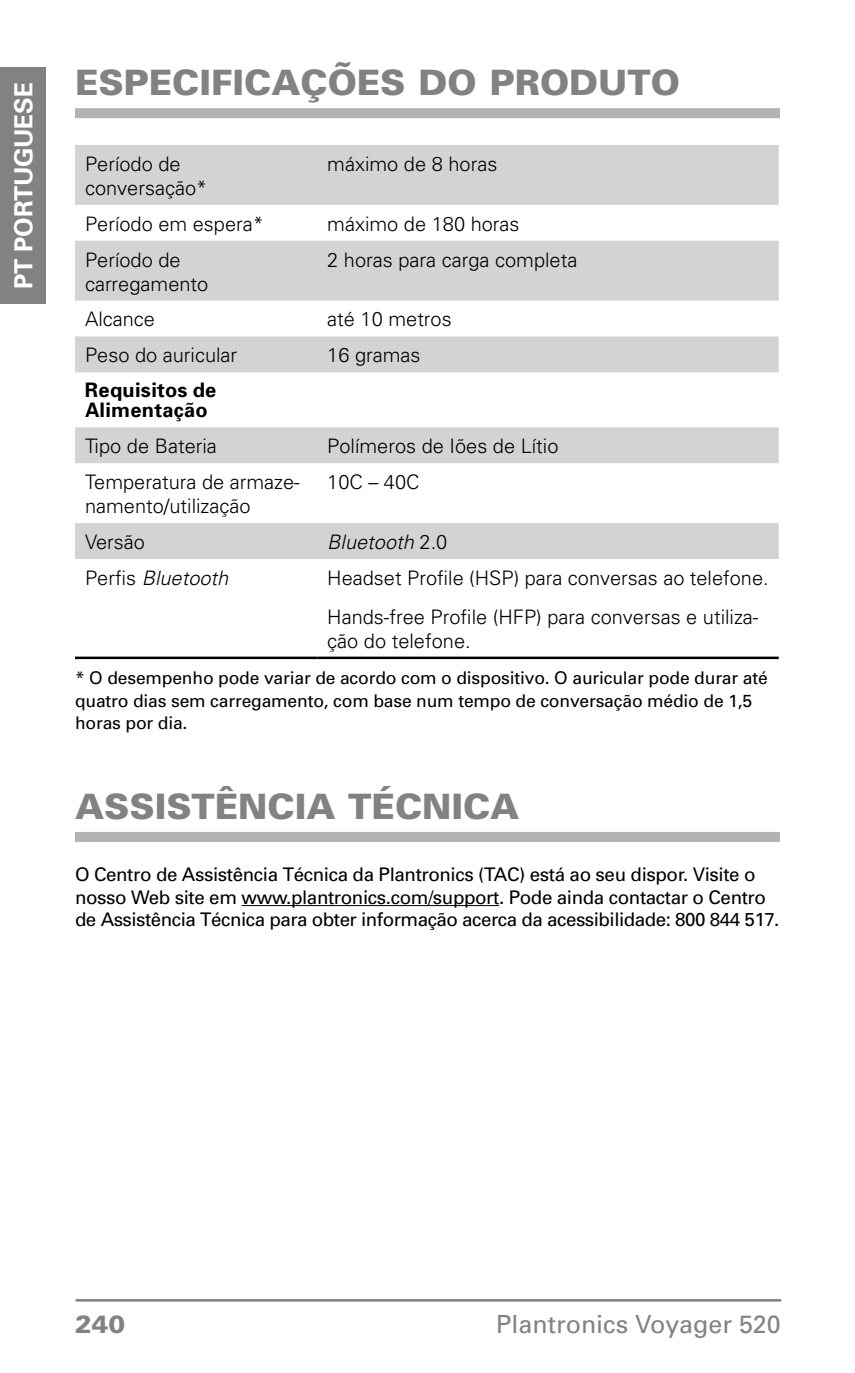
<style>
.page{position:relative;width:855px;height:1373px;background:#fff}
.page>*{position:absolute;margin:0;border:0;box-sizing:border-box;transform-origin:0 0}
.t1{font:900 35px "Univers";color:#808284}
.t2{font:25px "Univers";color:#808284}
.t3{font:700 25px "Univers";letter-spacing:-.01em;color:#fff}
.t4{font:900 25px "Univers";color:#808284}
.t5{font:300 20px/24px "Univers";color:#000}
.t6{font:italic 300 20px "Univers";color:#000}
.t7{font:700 20px/20px "Univers";letter-spacing:.015em;color:#000}
.t8{font:18.75px/22.5px "Univers";letter-spacing:-.02em;color:#000}
.t9{font:17.5px/22.5px "Univers";letter-spacing:-.01em;color:#000}
.s1{font-style:normal}
</style>
<div class="page">
<hr style="left:76px;top:1299px;width:705px;height:2px;background:#808284">
<div style="left:0;top:68px;width:45px;height:235px;background:#808284"></div>
<div style="left:75px;top:108px;width:705px;height:10px;background:#b1b4b6"></div>
<div style="left:75px;top:832px;width:705px;height:10px;background:#b1b4b6"></div>
<hr style="left:242px;top:905px;width:257px;height:1px;background:#000">
<svg style="left:75px;top:145px;width:704px;height:414px;fill:#d1d3d4"></svg>
<hr style="left:75px;top:656px;width:242px;height:3px;background:#000">
<hr style="left:317px;top:656px;width:462px;height:3px;background:#000">
<p class="t3" style="left:9px;top:289px;width:208px;rotate:-90deg">pt portuguese</p>
<h1 class="t1" style="left:75px;top:61px;width:118px">ESPECIFIC</h1>
<h1 class="t1" style="left:271px;top:61px;width:410px">AÇÕES DO PRODUTO</h1>
<p class="t5" style="left:85px;top:152px;width:124px">Período de conversação*</p>
<p class="t5" style="left:327px;top:152px;width:172px">máximo de 8 horas</p>
<p class="t5" style="left:85px;top:212px;width:180px">Período em espera*</p>
<p class="t5" style="left:327px;top:212px;width:194px">máximo de 180 horas</p>
<p class="t5" style="left:85px;top:247px;width:125px">Período de carregamento</p>
<p class="t5" style="left:327px;top:247px;width:252px">2 horas para carga completa</p>
<p class="t5" style="left:85px;top:307px;width:72px">Alcance</p>
<p class="t5" style="left:327px;top:307px;width:126px">até 10 metros</p>
<p class="t5" style="left:85px;top:343px;width:154px">Peso do auricular</p>
<p class="t5" style="left:327px;top:343px;width:95px">16 gramas</p>
<p class="t7" style="left:85px;top:380px;width:133px">Requisitos de<br>Alimentação</p>
<p class="t5" style="left:85px;top:434px;width:133px">Tipo de Bateria</p>
<p class="t5" style="left:327px;top:434px;width:233px">Polímeros de Iões de Lítio</p>
<p class="t5" style="left:85px;top:470px;width:216px">Temperatura de armaze&shy;namento/utilização</p>
<p class="t5" style="left:327px;top:470px;width:94px">10C – 40C</p>
<p class="t5" style="left:85px;top:530px;width:62px">Versão</p>
<p class="t6" style="left:327px;top:530px;width:122px">Bluetooth <span class="s1">2.0</span></p>
<p class="t6" style="left:85px;top:565px;width:145px"><span class="s1">Perfis</span> Bluetooth</p>
<p class="t5" style="left:327px;top:558px;width:443px;line-height:39px">Headset Profile (HSP) para conversas ao telefone.<br>Hands-free Profile (HFP) para conversas e utiliza-</p>
<p class="t5" style="left:327px;top:629px;width:145px">ção do telefone.</p>
<p class="t9" style="left:75px;top:667px;width:694px">* O desempenho pode variar de acordo com o dispositivo. O auricular pode durar até quatro dias sem carregamento, com base num tempo de conversação médio de 1,5 horas por dia.</p>
<h1 class="t1" style="left:75px;top:784px;width:446px">ASSISTÊNCIA TÉCNICA</h1>
<p class="t8" style="left:75px;top:863px;width:706px">O Centro de Assistência Técnica da Plantronics (TAC) está ao seu dispor. Visite o nosso Web site em www.plantronics.com/support. Pode ainda contactar o Centro de Assistência Técnica para obter informação acerca da acessibilidade: 800 844 517.</p>
<p class="t4" style="left:75px;top:1308px;width:52px">240</p>
<p class="t2" style="left:496px;top:1309px;width:286px">Plantronics Voyager 520</p>
</div>
